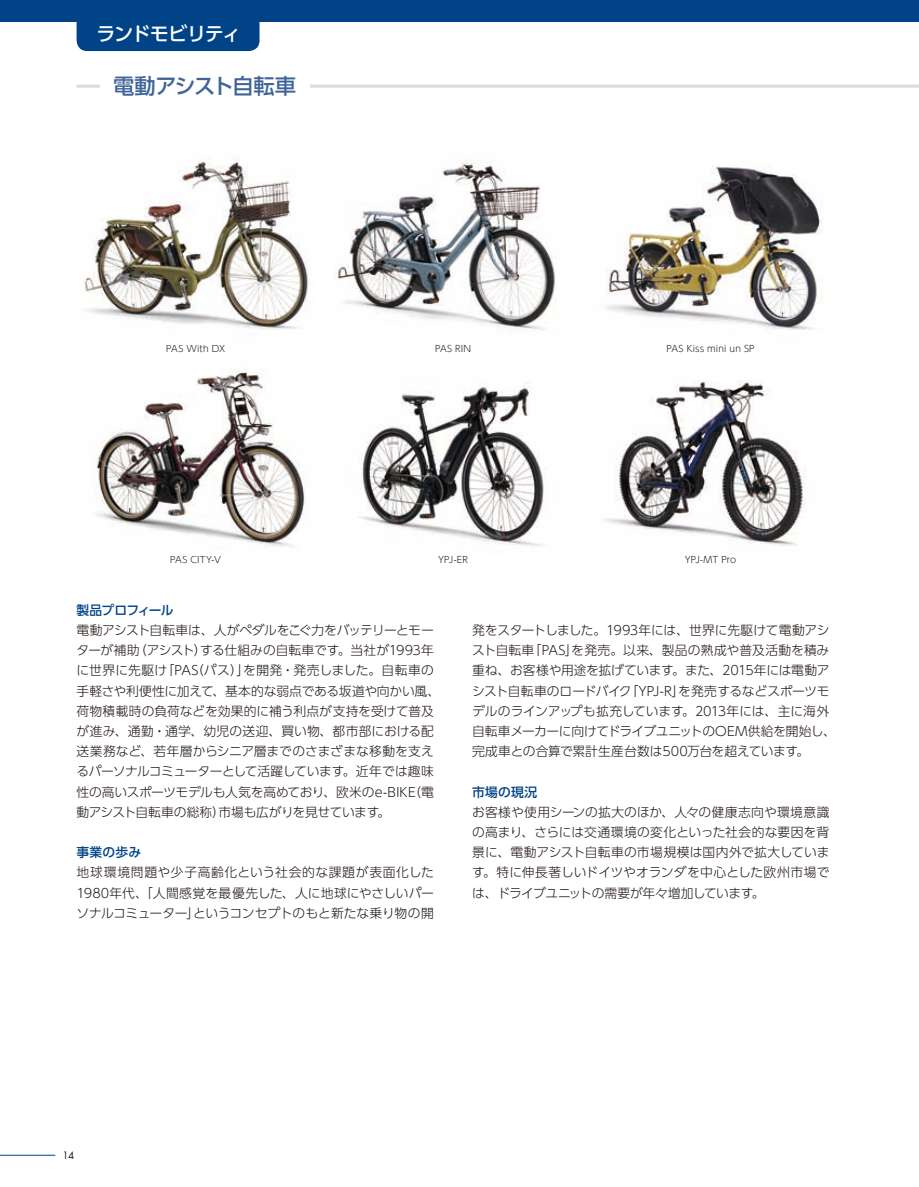
<style>
.page{position:relative;width:919px;height:1187px;background:#fff}
.page>*{position:absolute;margin:0;border:0;box-sizing:border-box;transform-origin:0 0}
.t1{font:500 21.3px "UD Shin Go Pro";letter-spacing:-.045em;color:#406498}
.t2{font:500 19.2px "UD Shin Go Pro";letter-spacing:-.07em;color:#fff}
.t3{font:300 12.75px/20.2px "UD Shin Go Pro";letter-spacing:-.01em;color:#231916}
.t4{font:500 12.75px "UD Shin Go Pro";letter-spacing:.01em;color:#004387}
.t5{font:500 12.75px "UD Shin Go Pro";letter-spacing:-.05em;color:#004387}
.t6{font:9.9px "Futura Std";color:#231916}
.t7{font:300 9px "UD Shin Go Pro";letter-spacing:.01em;color:#231916}
</style>
<div class="page">
<hr style="left:78px;top:85px;width:840px;height:3px;background:#dcdddd">
<div style="left:100px;top:68px;width:209px;height:36px;background:#fff"></div>
<div style="left:77px;top:21px;width:182px;height:30px;background:#004387"></div>
<div style="left:0;top:0;width:918px;height:21px;background:#004387"></div>
<img style="left:606px;top:165px;width:217px;height:165px">
<img style="left:84px;top:157px;width:225px;height:173px">
<img style="left:335px;top:160px;width:221px;height:171px">
<img style="left:358px;top:382px;width:190px;height:164px">
<img style="left:604px;top:380px;width:202px;height:166px">
<img style="left:95px;top:368px;width:210px;height:179px">
<hr style="left:0;top:1154px;width:55px;height:1px;background:#004387">
<h2 class="t2" style="left:96px;top:18px;width:146px">ランドモビリティ</h2>
<h1 class="t1" style="left:113px;top:69px;width:184px">電動アシスト自転車</h1>
<p class="t7" style="left:166px;top:341px;width:60px">PAS With DX</p>
<p class="t7" style="left:435px;top:341px;width:38px">PAS RIN</p>
<p class="t7" style="left:666px;top:341px;width:90px">PAS Kiss mini un SP</p>
<p class="t7" style="left:170px;top:552px;width:52px">PAS CITY-V</p>
<p class="t7" style="left:438px;top:552px;width:31px">YPJ-ER</p>
<p class="t7" style="left:684px;top:552px;width:53px">YPJ-MT Pro</p>
<p class="t5" style="left:77px;top:599px;width:98px">製品プロフィール</p>
<p class="t3" style="left:77px;top:619px;width:365px">電動アシスト自転車は、人がペダルをこぐ力をバッテリーとモーターが補助（アシスト）する仕組みの自転車です。当社が1993年に世界に先駆け「PAS（パス）」を開発・発売しました。自転車の手軽さや利便性に加えて、基本的な弱点である坂道や向かい風、荷物積載時の負荷などを効果的に補う利点が支持を受けて普及が進み、通勤・通学、幼児の送迎、買い物、都市部における配送業務など、若年層からシニア層までのさまざまな移動を支えるパーソナルコミューターとして活躍しています。近年では趣味性の高いスポーツモデルも人気を高めており、欧米のe-BIKE（電動アシスト自転車の総称）市場も広がりを見せています。</p>
<p class="t4" style="left:77px;top:842px;width:66px">事業の歩み</p>
<p class="t3" style="left:77px;top:862px;width:359px;text-align:justify">地球環境問題や少子高齢化という社会的な課題が表面化した1980年代、「人間感覚を最優先した、人に地球にやさしいパーソナルコミューター」というコンセプトのもと新たな乗り物の開</p>
<p class="t3" style="left:472px;top:619px;width:365px">発をスタートしました。1993年には、世界に先駆けて電動アシスト自転車「PAS」を発売。以来、製品の熟成や普及活動を積み重ね、お客様や用途を拡げています。また、2015年には電動アシスト自転車のロードバイク「YPJ-R」を発売するなどスポーツモデルのラインアップも拡充しています。2013年には、主に海外自転車メーカーに向けてドライブユニットのOEM供給を開始し、完成車との合算で累計生産台数は500万台を超えています。</p>
<p class="t4" style="left:472px;top:781px;width:66px">市場の現況</p>
<p class="t3" style="left:472px;top:801px;width:359px;text-align:justify">お客様や使用シーンの拡大のほか、人々の健康志向や環境意識の高まり、さらには交通環境の変化といった社会的な要因を背景に、電動アシスト自転車の市場規模は国内外で拡大しています。特に伸長著しいドイツやオランダを中心とした欧州市場では、ドライブユニットの需要が年々増加しています。</p>
<p class="t6" style="left:62px;top:1148px;width:13px">14</p>
</div>
